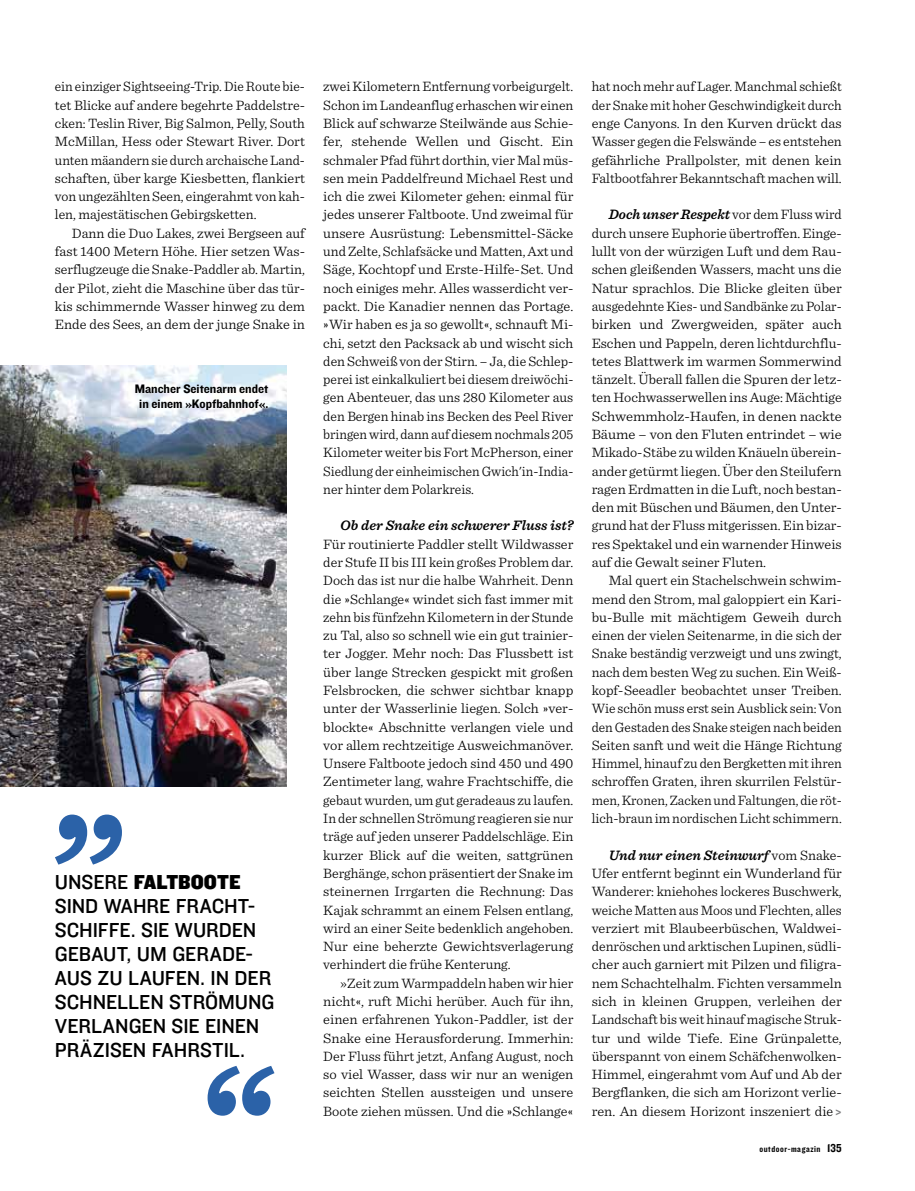
<style>
.page{position:relative;width:915px;height:1191px;background:#fff}
.page>*{position:absolute;margin:0;border:0;box-sizing:border-box;transform-origin:0 0}
.t1{font:21px/24px "Knockout HTF31 Junior Middlewt";letter-spacing:-.005em;color:#000}
.t2{font:21px "Knockout HTF71 Full Middlewt";color:#000}
.t3{font:300 14.25px/18.3px "Sentinel";color:#000;text-align:justify}
.t4{font:italic 600 14.25px "Sentinel";color:#000}
.t5{font:12.75px/14.2px "Knockout HTF51 Middleweight";color:#000;text-align:center}
.t6{font:900 12.75px "Sentinel";color:#7b7c7e}
.t7{font:9px "Knockout HTF50 Welterweight";letter-spacing:.06em;color:#000}
.s1{font-family:"Knockout HTF31 Junior Middlewt"}
.s2{font-family:"ITC Franklin Gothic Std";font-weight:400}
.s3{font-weight:600;font-style:italic}
.s4{font-size:12px}
</style>
<div class="page">
<svg style="left:207px;top:1065px;width:67px;height:50px"></svg>
<svg style="left:55px;top:814px;width:67px;height:50px"></svg>
<img style="left:0;top:366px;width:286px;height:420px">
<p class="t3" style="left:55px;top:77px;width:251px">ein einziger Sightseeing-Trip. Die Route bie&shy;tet Blicke auf andere begehrte Paddelstre&shy;cken: Teslin River, Big Salmon, Pelly, South McMillan, Hess oder Stewart River. Dort unten mäandern sie durch archaische Land&shy;schaften, über karge Kiesbetten, flankiert von ungezählten Seen, eingerahmt von kah&shy;len, majestätischen Gebirgsketten.</p>
<p class="t3" style="left:55px;top:223px;width:251px;text-indent:17px">Dann die Duo Lakes, zwei Bergseen auf fast 1400 Metern Höhe. Hier setzen Was&shy;serflugzeuge die Snake-Paddler ab. Martin, der Pilot, zieht die Maschine über das tür&shy;kis schimmernde Wasser hinweg zu dem Ende des Sees, an dem der junge Snake in</p>
<p class="t5" style="left:135px;top:382px;width:135px">Mancher Seitenarm endet in einem »Kopfbahnhof«.</p>
<h1 class="t2" style="left:55px;top:870px;width:187px"><span class="s1">UNSERE</span> FALTBOOTE</h1>
<h1 class="t1" style="left:55px;top:894px;width:221px">SIND WAHRE FRACHT-<br>SCHIFFE. SIE WURDEN<br>GEBAUT, UM GERADE-<br>AUS ZU LAUFEN. IN DER<br>SCHNELLEN STRÖMUNG<br>VERLANGEN SIE EINEN<br>PRÄZISEN FAHRSTIL.</h1>
<p class="t3" style="left:323px;top:77px;width:251px">zwei Kilometern Entfernung vorbeigurgelt.<br>Schon im Landeanflug erhaschen wir einen Blick auf schwarze Steilwände aus Schie&shy;fer, stehende Wellen und Gischt. Ein schmaler Pfad führt dorthin, vier Mal müs&shy;sen mein Paddelfreund Michael Rest und ich die zwei Kilometer gehen: einmal für jedes unserer Faltboote. Und zweimal für unsere Ausrüstung: Lebensmittel-Säcke und Zelte, Schlafsäcke und Matten, Axt und Säge, Kochtopf und Erste-Hilfe-Set. Und noch einiges mehr. Alles wasserdicht ver&shy;packt. Die Kanadier nennen das Portage. <span class="s2">»</span>Wir haben es ja so gewollt<span class="s2">«</span>, schnauft Mi&shy;chi, setzt den Packsack ab und wischt sich den Schweiß von der Stirn. – Ja, die Schlep&shy;perei ist einkalkuliert bei diesem dreiwöchi&shy;gen Abenteuer, das uns 280 Kilometer aus den Bergen hinab ins Becken des Peel River bringen wird, dann auf diesem nochmals 205<br>Kilometer weiter bis Fort McPherson, einer Siedlung der einheimischen Gwich'in-India&shy;ner hinter dem Polarkreis.</p>
<p class="t4" style="left:340px;top:514px;width:234px">Ob der Snake ein schwerer Fluss ist?</p>
<p class="t3" style="left:323px;top:534px;width:251px">Für routinierte Paddler stellt Wildwasser der Stufe II bis III kein großes Problem dar.<br>Doch das ist nur die halbe Wahrheit. Denn die <span class="s2">»</span>Schlange<span class="s2">«</span> windet sich fast immer mit zehn bis fünfzehn Kilometern in der Stunde zu Tal, also so schnell wie ein gut trainier&shy;ter Jogger. Mehr noch: Das Flussbett ist über lange Strecken gespickt mit großen Felsbrocken, die schwer sichtbar knapp unter der Wasserlinie liegen. Solch <span class="s2">»</span>ver&shy;blockte<span class="s2">«</span> Abschnitte verlangen viele und vor allem rechtzeitige Ausweichmanöver.<br>Unsere Faltboote jedoch sind 450 und 490<br>Zentimeter lang, wahre Frachtschiffe, die gebaut wurden, um gut geradeaus zu laufen.<br>In der schnellen Strömung reagieren sie nur träge auf jeden unserer Paddelschläge. Ein kurzer Blick auf die weiten, sattgrünen Berghänge, schon präsentiert der Snake im steinernen Irrgarten die Rechnung: Das Kajak schrammt an einem Felsen entlang, wird an einer Seite bedenklich angehoben.<br>Nur eine beherzte Gewichtsverlagerung verhindert die frühe Kenterung.</p>
<p class="t3" style="left:323px;top:972px;width:251px;text-indent:17px">»Zeit zum Warmpaddeln haben wir hier nicht<span class="s2">«</span>, ruft Michi herüber. Auch für ihn, einen erfahrenen Yukon-Paddler, ist der Snake eine Herausforderung. Immerhin:<br>Der Fluss führt jetzt, Anfang August, noch so viel Wasser, dass wir nur an wenigen seichten Stellen aussteigen und unsere Boote ziehen müssen. Und die <span class="s2">»</span>Schlange<span class="s2">«</span></p>
<p class="t3" style="left:591px;top:77px;width:251px">hat noch mehr auf Lager. Manchmal schießt der Snake mit hoher Geschwindigkeit durch enge Canyons. In den Kurven drückt das Wasser gegen die Felswände – es entstehen gefährliche Prallpolster, mit denen kein Faltbootfahrer Bekanntschaft machen will.</p>
<p class="t3" style="left:591px;top:205px;width:251px;text-indent:17px"><span class="s3">DochunserRespekt</span> vor dem Fluss wird durch unsere Euphorie übertroffen. Einge&shy;lullt von der würzigen Luft und dem Rau&shy;schen gleißenden Wassers, macht uns die Natur sprachlos. Die Blicke gleiten über ausgedehnte Kies- und Sandbänke zu Polar&shy;birken und Zwergweiden, später auch Eschen und Pappeln, deren lichtdurchflu&shy;tetes Blattwerk im warmen Sommerwind tänzelt. Überall fallen die Spuren der letz&shy;ten Hochwasserwellen ins Auge: Mächtige Schwemmholz-Haufen, in denen nackte Bäume – von den Fluten entrindet – wie Mikado-Stäbe zu wilden Knäueln überein&shy;ander getürmt liegen. Über den Steilufern ragen Erdmatten in die Luft, noch bestan&shy;den mit Büschen und Bäumen, den Unter&shy;grund hat der Fluss mitgerissen. Ein bizar&shy;res Spektakel und ein warnender Hinweis auf die Gewalt seiner Fluten.</p>
<p class="t3" style="left:591px;top:570px;width:251px;text-indent:17px">Mal quert ein Stachelschwein schwim&shy;mend den Strom, mal galoppiert ein Kari&shy;bu-Bulle mit mächtigem Geweih durch einen der vielen Seitenarme, in die sich der Snake beständig verzweigt und uns zwingt, nach dem besten Weg zu suchen. Ein Weiß&shy;kopf-Seeadler beobachtet unser Treiben.<br>Wie schön muss erst sein Ausblick sein: Von den Gestaden des Snake steigen nach beiden Seiten sanft und weit die Hänge Richtung Himmel, hinauf zu den Bergketten mit ihren schroffen Graten, ihren skurrilen Felstür&shy;men, Kronen, Zacken und Faltungen, die röt&shy;lich-braun im nordischen Licht schimmern.</p>
<p class="t3" style="left:591px;top:844px;width:251px;text-indent:17px"><span class="s3">Und nur einen Steinwurf</span> vom Snake-Ufer entfernt beginnt ein Wunderland für Wanderer: kniehohes lockeres Buschwerk, weiche Matten aus Moos und Flechten, alles verziert mit Blaubeerbüschen, Waldwei&shy;denröschen und arktischen Lupinen, südli&shy;cher auch garniert mit Pilzen und filigra&shy;nem Schachtelhalm. Fichten versammeln sich in kleinen Gruppen, verleihen der Landschaft bis weit hinauf magische Struk&shy;tur und wilde Tiefe. Eine Grünpalette, überspannt von einem Schäfchenwolken-Himmel, eingerahmt vom Auf und Ab der Bergflanken, die sich am Horizont verlie&shy;ren. An diesem Horizont inszeniert die</p>
<p class="t6" style="left:834px;top:1102px;width:8px">&gt;</p>
<p class="t7" style="left:759px;top:1144px;width:84px">outdoor-magazin <span class="s4">135</span></p>
</div>
